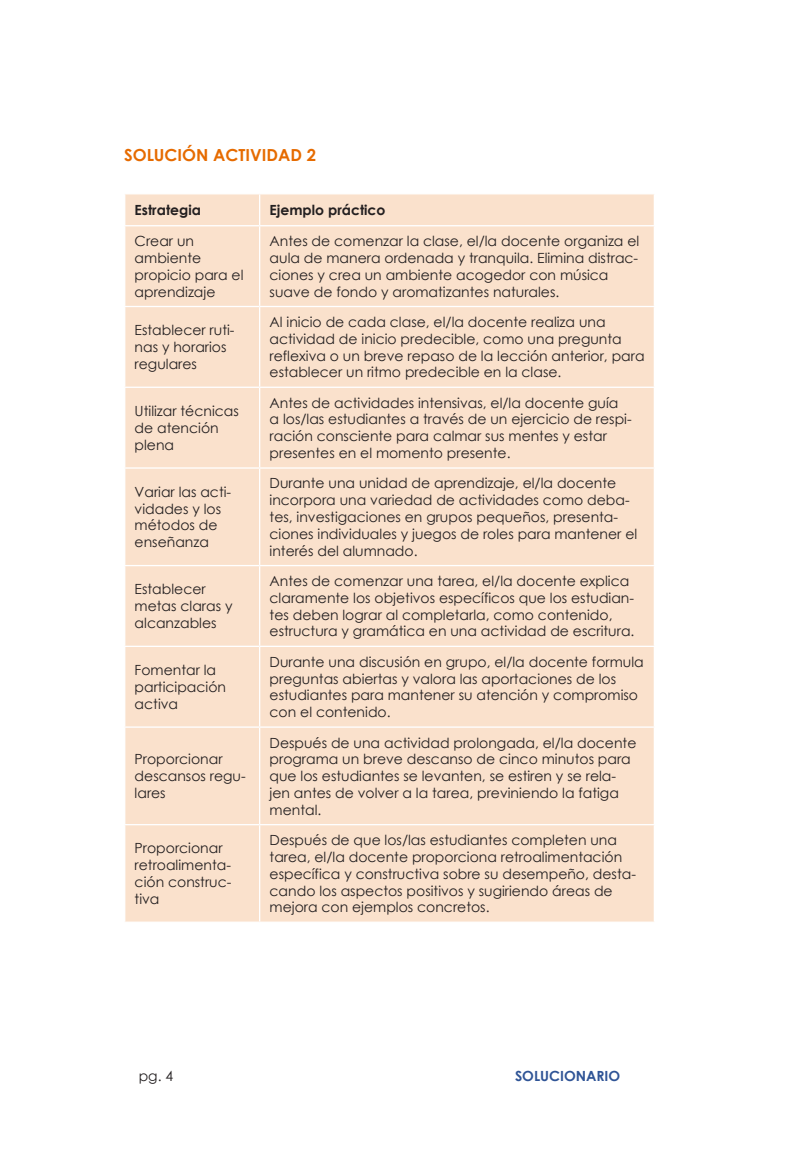
<style>
.page{position:relative;width:794px;height:1166px;background:#fff}
.page>*{position:absolute;margin:0;border:0;box-sizing:border-box;transform-origin:0 0}
.Actividad{font:700 16.62px "Century Gothic";color:#e66b00}
.TABLA_-_normal{font:14px/16.8px "Century Gothic";color:#231f20}
.TABLA_-_normal-2{font:700 14px "Century Gothic";color:#231f20}
.t1{font:700 14px "Century Gothic";color:#2f5496}
</style>
<div class="page">
<div style="left:125px;top:194px;width:528px;height:727px;background:#fae1cc"></div>
<hr style="left:259px;top:194px;width:1px;height:31px;background:#fff">
<hr style="left:124px;top:225px;width:136px;height:1px;background:#fff">
<hr style="left:260px;top:225px;width:395px;height:1px;background:#fff">
<hr style="left:259px;top:226px;width:1px;height:80px;background:#fff">
<hr style="left:124px;top:306px;width:136px;height:1px;background:#fff">
<hr style="left:260px;top:306px;width:395px;height:1px;background:#fff">
<hr style="left:259px;top:307px;width:1px;height:80px;background:#fff">
<hr style="left:124px;top:387px;width:136px;height:1px;background:#fff">
<hr style="left:260px;top:387px;width:395px;height:1px;background:#fff">
<hr style="left:259px;top:388px;width:1px;height:79px;background:#fff">
<hr style="left:124px;top:467px;width:136px;height:2px;background:#fff">
<hr style="left:260px;top:467px;width:395px;height:2px;background:#fff">
<hr style="left:259px;top:469px;width:1px;height:96px;background:#fff">
<hr style="left:124px;top:565px;width:136px;height:1px;background:#fff">
<hr style="left:260px;top:565px;width:395px;height:1px;background:#fff">
<hr style="left:259px;top:566px;width:1px;height:80px;background:#fff">
<hr style="left:124px;top:646px;width:136px;height:1px;background:#fff">
<hr style="left:260px;top:646px;width:395px;height:1px;background:#fff">
<hr style="left:259px;top:647px;width:1px;height:79px;background:#fff">
<hr style="left:124px;top:726px;width:136px;height:2px;background:#fff">
<hr style="left:260px;top:726px;width:395px;height:2px;background:#fff">
<hr style="left:259px;top:728px;width:1px;height:96px;background:#fff">
<hr style="left:124px;top:824px;width:136px;height:1px;background:#fff">
<hr style="left:260px;top:824px;width:395px;height:1px;background:#fff">
<hr style="left:259px;top:825px;width:1px;height:96px;background:#fff">
<p class="Actividad" style="left:124px;top:143px;width:193px">SOLUCIÓN ACTIVIDAD 2</p>
<p class="TABLA_-_normal-2" style="left:135px;top:199px;width:68px">Estrategia</p>
<p class="TABLA_-_normal-2" style="left:269px;top:199px;width:117px">Ejemplo práctico</p>
<p class="TABLA_-_normal" style="left:135px;top:232px;width:110px">Crear un ambiente propicio para el aprendizaje</p>
<p class="TABLA_-_normal" style="left:269px;top:232px;width:371px">Antes de comenzar la clase, el/la docente organiza el aula de manera ordenada y tranquila. Elimina distrac&shy;ciones y crea un ambiente acogedor con música suave de fondo y aromatizantes naturales.</p>
<p class="TABLA_-_normal" style="left:135px;top:322px;width:101px">Establecer ruti&shy;nas y horarios regulares</p>
<p class="TABLA_-_normal" style="left:269px;top:313px;width:376px">Al inicio de cada clase, el/la docente realiza una actividad de inicio predecible, como una pregunta reflexiva o un breve repaso de la lección anterior, para establecer un ritmo predecible en la clase.</p>
<p class="TABLA_-_normal" style="left:135px;top:402px;width:106px">Utilizar técnicas de atención plena</p>
<p class="TABLA_-_normal" style="left:269px;top:394px;width:364px">Antes de actividades intensivas, el/la docente guía<br>a los/las estudiantes a través de un ejercicio de respi&shy;ración consciente para calmar sus mentes y estar presentes en el momento presente.</p>
<p class="TABLA_-_normal" style="left:135px;top:483px;width:98px">Variar las acti&shy;vidades y los métodos de enseñanza</p>
<p class="TABLA_-_normal" style="left:269px;top:475px;width:369px">Durante una unidad de aprendizaje, el/la docente incorpora una variedad de actividades como deba&shy;tes, investigaciones en grupos pequeños, presenta&shy;ciones individuales y juegos de roles para mantener el interés del alumnado.</p>
<p class="TABLA_-_normal" style="left:135px;top:581px;width:99px">Establecer metas claras y alcanzables</p>
<p class="TABLA_-_normal" style="left:269px;top:572px;width:366px">Antes de comenzar una tarea, el/la docente explica claramente los objetivos específicos que los estudian&shy;tes deben lograr al completarla, como contenido, estructura y gramática en una actividad de escritura.</p>
<p class="TABLA_-_normal" style="left:135px;top:661px;width:93px">Fomentar la participación activa</p>
<p class="TABLA_-_normal" style="left:269px;top:653px;width:376px">Durante una discusión en grupo, el/la docente formula preguntas abiertas y valora las aportaciones de los estudiantes para mantener su atención y compromiso con el contenido.</p>
<p class="TABLA_-_normal" style="left:135px;top:750px;width:113px">Proporcionar descansos regu&shy;lares</p>
<p class="TABLA_-_normal" style="left:269px;top:734px;width:368px">Después de una actividad prolongada, el/la docente programa un breve descanso de cinco minutos para que los estudiantes se levanten, se estiren y se rela&shy;jen antes de volver a la tarea, previniendo la fatiga mental.</p>
<p class="TABLA_-_normal" style="left:135px;top:840px;width:98px">Proporcionar retroalimenta&shy;ción construc&shy;tiva</p>
<p class="TABLA_-_normal" style="left:269px;top:831px;width:368px">Después de que los/las estudiantes completen una tarea, el/la docente proporciona retroalimentación específica y constructiva sobre su desempeño, desta&shy;cando los aspectos positivos y sugiriendo áreas de mejora con ejemplos concretos.</p>
<p class="TABLA_-_normal" style="left:139px;top:1067px;width:36px">pg. 4</p>
<p class="t1" style="left:515px;top:1065px;width:107px">SOLUCIONARIO</p>
</div>
